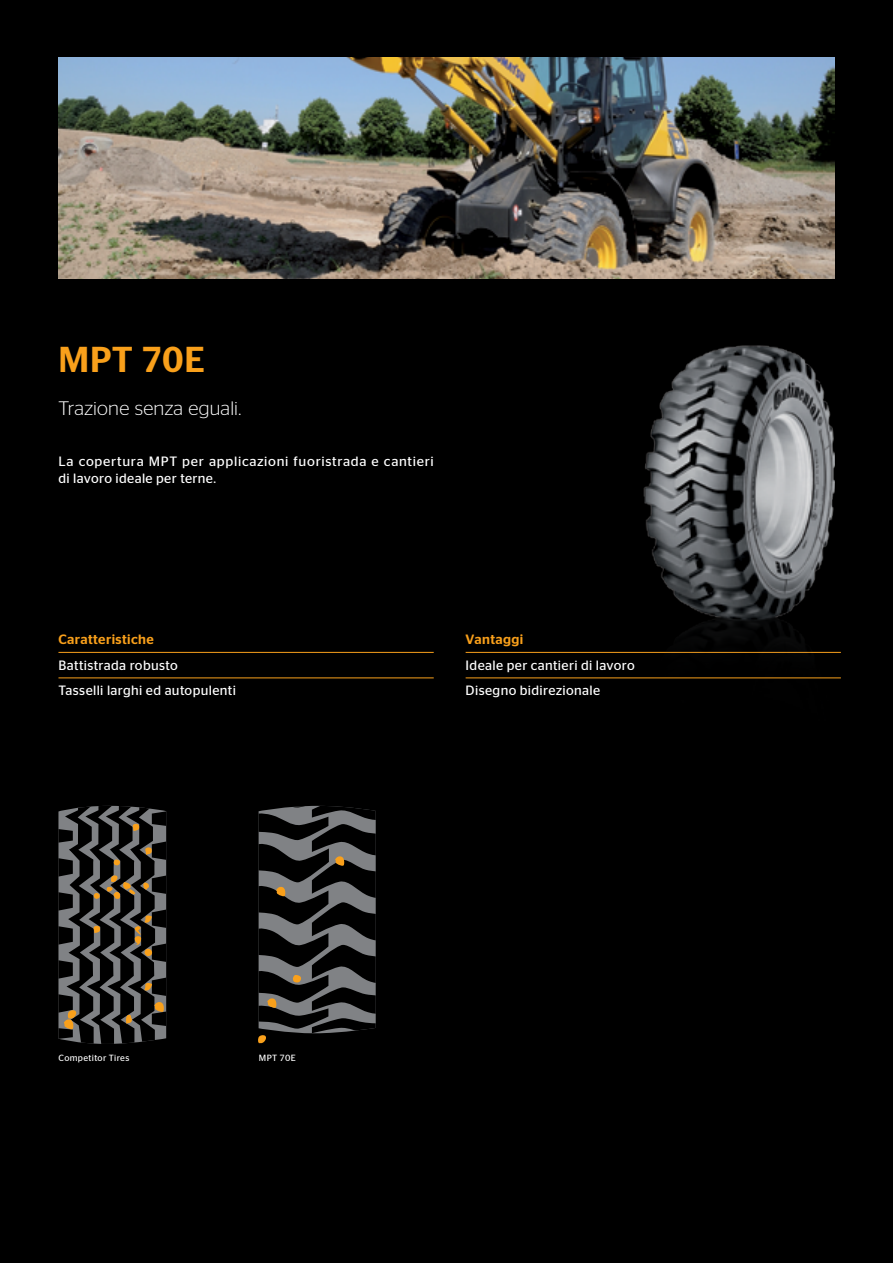
<style>
.page{position:relative;width:893px;height:1263px;background:#000}
.page>*{position:absolute;margin:0;border:0;box-sizing:border-box;transform-origin:0 0}
.t1{font:500 36px "Continental Stag Sans";letter-spacing:.015em;color:#f9a01b}
.t2{font:300 19.5px "Continental Stag Sans";letter-spacing:.005em;color:#fff}
.t3{font:13.5px/25.5px "Continental Stag Sans";letter-spacing:.03em;color:#fff}
.t4{font:500 13.5px "Continental Stag Sans";letter-spacing:.03em;color:#f9a01b}
.t5{font:9px "Continental Stag Sans";letter-spacing:.04em;color:#fff}
</style>
<div class="page">
<img style="left:58px;top:57px;width:776px;height:222px">
<hr style="left:58px;top:652px;width:376px;height:1px;background:#f9a01b">
<hr style="left:58px;top:677px;width:376px;height:1px;background:#f9a01b">
<hr style="left:466px;top:652px;width:375px;height:1px;background:#f9a01b">
<hr style="left:466px;top:677px;width:375px;height:1px;background:#f9a01b">
<img style="left:634px;top:345px;width:200px;height:334px">
<svg style="left:58px;top:806px;width:108px;height:238px"></svg>
<svg style="left:258px;top:806px;width:118px;height:238px"></svg>
<h1 class="t1" style="left:58px;top:339px;width:148px">MPT 70E</h1>
<h2 class="t2" style="left:58px;top:397px;width:184px">Trazione senza eguali.</h2>
<p class="t3" style="left:58px;top:452px;width:377px;line-height:17px">La copertura MPT per applicazioni fuoristrada e cantieri di lavoro ideale per terne.</p>
<p class="t4" style="left:58px;top:632px;width:97px">Caratteristiche</p>
<p class="t3" style="left:58px;top:652px;width:179px">Battistrada robusto<br>Tasselli larghi ed autopulenti</p>
<p class="t4" style="left:466px;top:632px;width:59px">Vantaggi</p>
<p class="t3" style="left:466px;top:652px;width:171px">Ideale per cantieri di lavoro<br>Disegno bidirezionale</p>
<p class="t5" style="left:58px;top:1053px;width:73px">Competitor Tires</p>
<p class="t5" style="left:259px;top:1053px;width:39px">MPT 70E</p>
</div>
